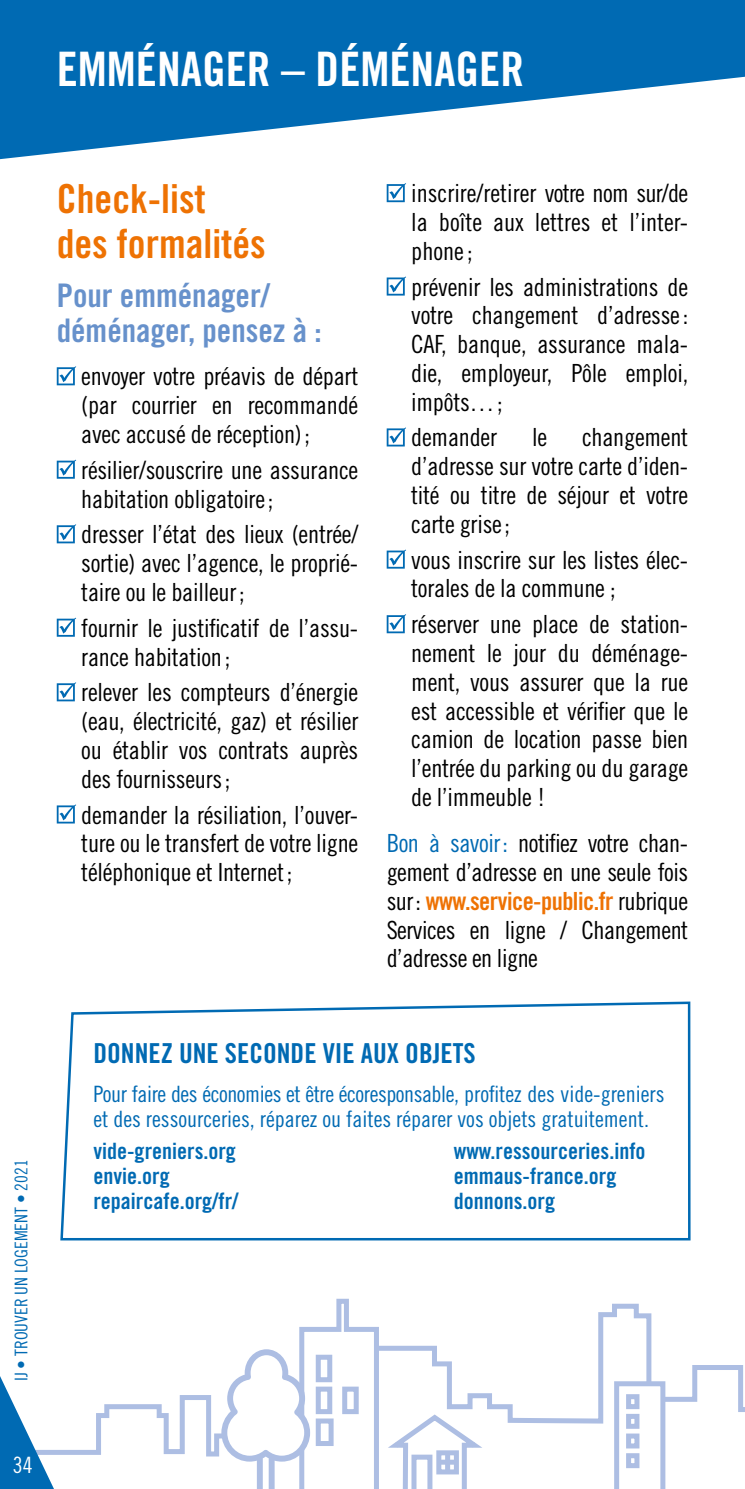
<style>
.page{position:relative;width:745px;height:1489px;background:#fff}
.page>*{position:absolute;margin:0;border:0;box-sizing:border-box;transform-origin:0 0}
.t1{font:47.5px "Trade Gothic Bold Cond Twenty";color:#fff}
.t2{font:40px/45px "Trade Gothic Bold Cond Twenty";color:#ee7203}
.t3{font:32.5px/35px "Trade Gothic Bold Cond Twenty";color:#6791cb}
.t4{font:27.5px "Trade Gothic Bold Cond Twenty";color:#006ab3}
.t5{font:25px/28.8px "Trade Gothic Cond Eighteen";letter-spacing:-.01em;color:#000;text-align:justify}
.t6{font:25px "Trade Gothic Bold Cond Twenty";letter-spacing:-.02em;color:#ee7203}
.t7{font:22.5px/25px "Trade Gothic Cond Eighteen";color:#006ab3}
.t8{font:22.5px "Trade Gothic Bold Cond Twenty";color:#006ab3}
.t9{font:22.5px "Trade Gothic Cond Eighteen";color:#fff}
.t10{font:17.5px "Trade Gothic Cond Eighteen";color:#006ab3}
.s1{color:#016ab3}
.s2{font-family:"Trade Gothic Cond Eighteen";color:#000}
.s3{color:#ee730b}
</style>
<div class="page">
<svg style="left:54px;top:1303px;width:690px;height:185px"></svg>
<svg style="left:213px;top:1298px;width:277px;height:190px"></svg>
<svg style="left:613px;top:1381px;width:52px;height:107px"></svg>
<div style="left:625px;top:1393px;width:14px;height:15px;border:5px solid #adbee3"></div>
<div style="left:625px;top:1413px;width:14px;height:15px;border:5px solid #adbee3"></div>
<div style="left:625px;top:1433px;width:14px;height:15px;border:5px solid #adbee3"></div>
<div style="left:625px;top:1452px;width:14px;height:15px;border:5px solid #adbee3"></div>
<svg style="left:0;top:0;width:744px;height:159px;fill:#006ab3"></svg>
<svg style="left:57px;top:366px;width:19px;height:19px"></svg>
<svg style="left:57px;top:459px;width:19px;height:19px"></svg>
<svg style="left:57px;top:524px;width:19px;height:19px"></svg>
<svg style="left:57px;top:617px;width:19px;height:19px"></svg>
<svg style="left:57px;top:682px;width:19px;height:19px"></svg>
<svg style="left:57px;top:804px;width:19px;height:19px"></svg>
<svg style="left:0;top:1376px;width:54px;height:112px"></svg>
<svg style="left:386px;top:183px;width:20px;height:19px"></svg>
<svg style="left:386px;top:276px;width:20px;height:19px"></svg>
<svg style="left:386px;top:427px;width:20px;height:19px"></svg>
<svg style="left:386px;top:549px;width:20px;height:19px"></svg>
<svg style="left:386px;top:614px;width:20px;height:19px"></svg>
<svg style="left:60px;top:1001px;width:631px;height:240px"></svg>
<h1 class="t1" style="left:57px;top:40px;width:468px">EMMÉNAGER – DÉMÉNAGER</h1>
<p class="t10" style="left:11px;top:1381px;width:223px;rotate:-90deg">IJ • TROUVER UN LOGEMENT • 2021</p>
<h2 class="t2" style="left:57px;top:176px;width:210px">Check-list des formalités</h2>
<h3 class="t3" style="left:57px;top:278px;width:266px">Pour emménager/ déménager, pensez à :</h3>
<p class="t5" style="left:81px;top:362px;width:278px">envoyer votre préavis de départ (par courrier en recommandé avec accusé de réception);</p>
<p class="t5" style="left:81px;top:455px;width:278px">résilier/souscrire une assurance habitation obligatoire;</p>
<p class="t5" style="left:81px;top:520px;width:278px">dresser l’état des lieux (entrée/ sortie) avec l’agence, le proprié&shy;taire ou le bailleur;</p>
<p class="t5" style="left:81px;top:613px;width:278px">fournir le justificatif de l’assu&shy;rance habitation;</p>
<p class="t5" style="left:81px;top:677px;width:278px">relever les compteurs d’énergie (eau, électricité, gaz) et résilier ou établir vos contrats auprès des fournisseurs;</p>
<p class="t5" style="left:81px;top:800px;width:278px">demander la résiliation, l’ouver&shy;ture ou le transfert de votre ligne téléphonique et Internet;</p>
<p class="t5" style="left:411px;top:179px;width:278px">inscrire/retirer votre nom sur/de la boîte aux lettres et l’inter&shy;phone;</p>
<p class="t5" style="left:411px;top:272px;width:278px">prévenir les administrations de votre changement d’adresse:<br>CAF, banque, assurance mala&shy;die, employeur, Pôle emploi, impôts…;</p>
<p class="t5" style="left:411px;top:423px;width:87px">demander</p>
<p class="t5" style="left:531px;top:423px;width:17px">le</p>
<p class="t5" style="left:411px;top:423px;width:278px;text-indent:171px">changement d’adresse sur votre carte d’iden&shy;tité ou titre de séjour et votre carte grise;</p>
<p class="t5" style="left:411px;top:545px;width:278px">vous inscrire sur les listes élec&shy;torales de la commune ;</p>
<p class="t5" style="left:411px;top:609px;width:278px">réserver une place de station&shy;nement le jour du déménage&shy;ment, vous assurer que la rue est accessible et vérifier que le camion de location passe bien l’entrée du parking ou du garage de l’immeuble !</p>
<p class="t5" style="left:386px;top:828px;width:303px"><span class="s1">Bon à savoir:</span> notifiez votre chan&shy;gement d’adresse en une seule fois</p>
<p class="t6" style="left:386px;top:885px;width:303px"><span class="s2">sur:</span> www.service-public.f<span class="s3">r</span> <span class="s2">rubrique</span></p>
<p class="t5" style="left:386px;top:915px;width:303px">Services en ligne / Changement d’adresse en ligne</p>
<p class="t4" style="left:93px;top:1036px;width:383px">DONNEZ UNE SECONDE VIE AUX OBJETS</p>
<p class="t7" style="left:93px;top:1081px;width:572px">Pour faire des économies et être écoresponsable, profitez des vide-greniers et des ressourceries, réparez ou faites réparer vos objets gratuitement.</p>
<p class="t8" style="left:93px;top:1137px;width:144px">vide-greniers.org</p>
<p class="t8" style="left:453px;top:1137px;width:193px">www.ressourceries.info</p>
<p class="t8" style="left:93px;top:1162px;width:78px">envie.org</p>
<p class="t8" style="left:453px;top:1162px;width:164px">emmaus-france.org</p>
<p class="t8" style="left:93px;top:1187px;width:146px">repaircafe.org/fr/</p>
<p class="t8" style="left:453px;top:1187px;width:103px">donnons.org</p>
<p class="t9" style="left:13px;top:1451px;width:21px">34</p>
</div>
